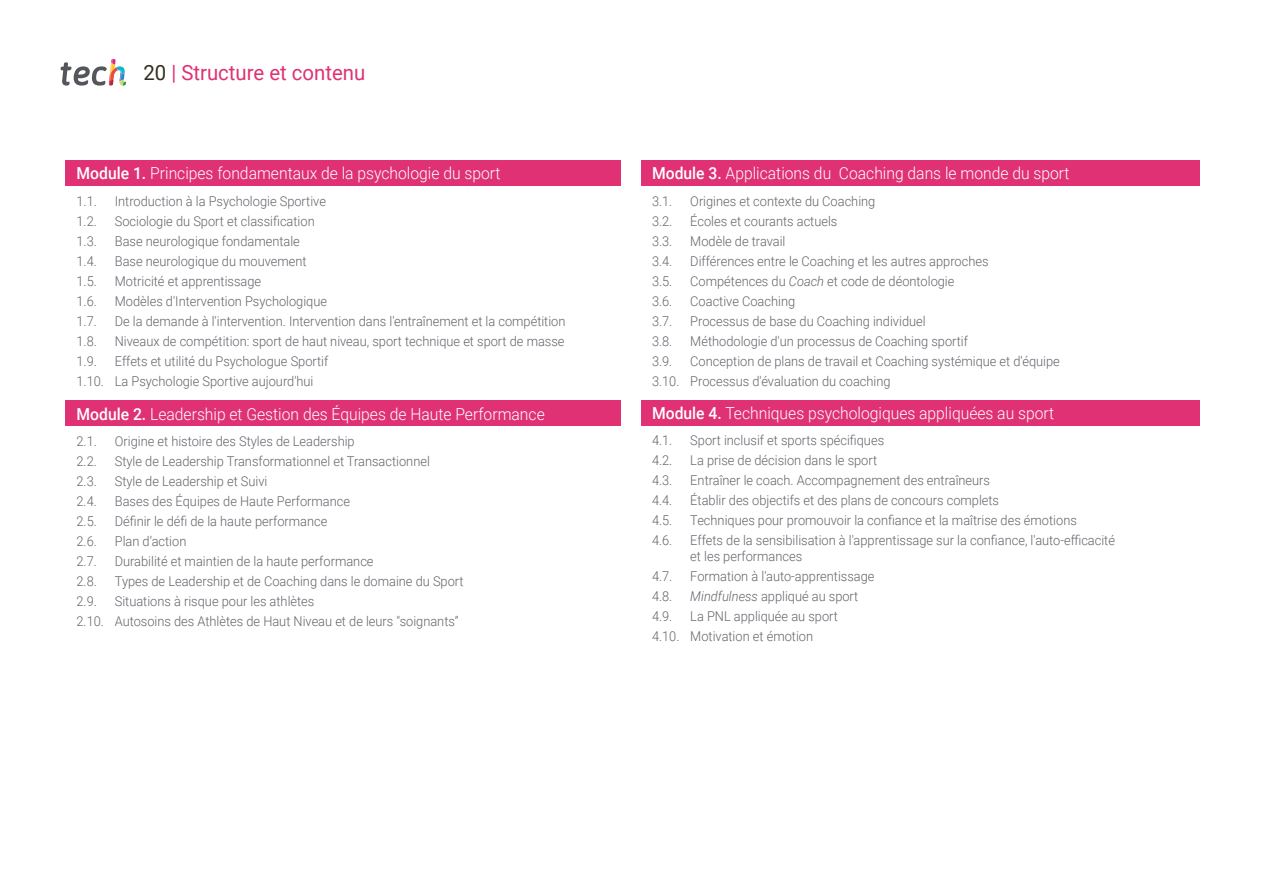
<style>
.page{position:relative;width:1263px;height:893px;background:#fff}
.page>*{position:absolute;margin:0;border:0;box-sizing:border-box;transform-origin:0 0}
.t1{font:21px "Roboto";color:#df3174}
.t2{font:300 16.5px "Roboto";color:#fff;scale:.95 1}
.t3{font:300 13.5px/20px "Roboto";color:#61646a;scale:.95 1}
.s1{color:#312e20}
.s2{font-weight:500}
.s3{font-style:italic}
</style>
<div class="page">
<svg style="left:61px;top:59px;width:65px;height:27px"></svg>
<div style="left:65px;top:161px;width:556px;height:25px;background:#df3174"></div>
<div style="left:65px;top:401px;width:556px;height:25px;background:#df3174"></div>
<div style="left:641px;top:161px;width:558px;height:25px;background:#df3174"></div>
<div style="left:641px;top:400px;width:558px;height:25px;background:#df3174"></div>
<h1 class="t1" style="left:144px;top:57px;width:223px"><span class="s1">20</span> | Structure et contenu</h1>
<p class="t2" style="left:77px;top:162px;width:448px"><span class="s2">Module 1.</span> Principes fondamentaux de la psychologie du sport</p>
<p class="t3" style="left:77px;top:190px;width:23px">1.1.</p>
<p class="t3" style="left:115px;top:190px;width:224px">Introduction à la Psychologie Sportive</p>
<p class="t3" style="left:77px;top:210px;width:23px">1.2.</p>
<p class="t3" style="left:115px;top:210px;width:212px">Sociologie du Sport et classification</p>
<p class="t3" style="left:77px;top:230px;width:23px">1.3.</p>
<p class="t3" style="left:115px;top:230px;width:196px">Base neurologique fondamentale</p>
<p class="t3" style="left:77px;top:250px;width:23px">1.4.</p>
<p class="t3" style="left:115px;top:250px;width:203px">Base neurologique du mouvement</p>
<p class="t3" style="left:77px;top:270px;width:23px">1.5.</p>
<p class="t3" style="left:115px;top:270px;width:156px">Motricité et apprentissage</p>
<p class="t3" style="left:77px;top:290px;width:23px">1.6.</p>
<p class="t3" style="left:115px;top:290px;width:225px">Modèles d'Intervention Psychologique</p>
<p class="t3" style="left:77px;top:310px;width:23px">1.7.</p>
<p class="t3" style="left:115px;top:310px;width:476px">De la demande à l'intervention. Intervention dans l'entraînement et la compétition</p>
<p class="t3" style="left:77px;top:330px;width:23px">1.8.</p>
<p class="t3" style="left:115px;top:330px;width:475px">Niveaux de compétition: sport de haut niveau, sport technique et sport de masse</p>
<p class="t3" style="left:77px;top:350px;width:23px">1.9.</p>
<p class="t3" style="left:77px;top:350px;width:267px;line-height:20.7px;text-indent:38px">Effets et utilité du Psychologue Sportif<br>1.10. La Psychologie Sportive aujourd'hui</p>
<p class="t2" style="left:77px;top:402px;width:494px"><span class="s2">Module 2.</span> Leadership et Gestion des Équipes de Haute Performance</p>
<p class="t3" style="left:77px;top:431px;width:23px">2.1.</p>
<p class="t3" style="left:115px;top:431px;width:254px">Origine et histoire des Styles de Leadership</p>
<p class="t3" style="left:77px;top:451px;width:23px">2.2.</p>
<p class="t3" style="left:115px;top:451px;width:333px">Style de Leadership Transformationnel et Transactionnel</p>
<p class="t3" style="left:77px;top:471px;width:23px">2.3.</p>
<p class="t3" style="left:115px;top:471px;width:162px">Style de Leadership et Suivi</p>
<p class="t3" style="left:77px;top:491px;width:23px">2.4.</p>
<p class="t3" style="left:115px;top:491px;width:249px">Bases des Équipes de Haute Performance</p>
<p class="t3" style="left:77px;top:511px;width:23px">2.5.</p>
<p class="t3" style="left:115px;top:511px;width:225px">Définir le défi de la haute performance</p>
<p class="t3" style="left:77px;top:531px;width:23px">2.6.</p>
<p class="t3" style="left:115px;top:531px;width:77px">Plan d’action</p>
<p class="t3" style="left:77px;top:551px;width:23px">2.7.</p>
<p class="t3" style="left:115px;top:551px;width:274px">Durabilité et maintien de la haute performance</p>
<p class="t3" style="left:77px;top:571px;width:23px">2.8.</p>
<p class="t3" style="left:115px;top:571px;width:369px">Types de Leadership et de Coaching dans le domaine du Sport</p>
<p class="t3" style="left:77px;top:591px;width:23px">2.9.</p>
<p class="t3" style="left:77px;top:591px;width:404px;text-indent:38px">Situations à risque pour les athlètes<br>2.10. Autosoins des Athlètes de Haut Niveau et de leurs "soignants”</p>
<p class="t2" style="left:652px;top:162px;width:441px"><span class="s2">Module 3.</span> Applications du Coaching dans le monde du sport</p>
<p class="t3" style="left:652px;top:190px;width:23px">3.1.</p>
<p class="t3" style="left:690px;top:190px;width:196px">Origines et contexte du Coaching</p>
<p class="t3" style="left:652px;top:210px;width:23px">3.2.</p>
<p class="t3" style="left:690px;top:210px;width:156px">Écoles et courants actuels</p>
<p class="t3" style="left:652px;top:230px;width:23px">3.3.</p>
<p class="t3" style="left:690px;top:230px;width:102px">Modèle de travail</p>
<p class="t3" style="left:652px;top:250px;width:23px">3.4.</p>
<p class="t3" style="left:690px;top:250px;width:315px">Différences entre le Coaching et les autres approches</p>
<p class="t3" style="left:652px;top:270px;width:23px">3.5.</p>
<p class="t3" style="left:690px;top:270px;width:280px">Compétences du <span class="s3">Coach</span> et code de déontologie</p>
<p class="t3" style="left:652px;top:290px;width:23px">3.6.</p>
<p class="t3" style="left:690px;top:290px;width:112px">Coactive Coaching</p>
<p class="t3" style="left:652px;top:310px;width:23px">3.7.</p>
<p class="t3" style="left:690px;top:310px;width:249px">Processus de base du Coaching individuel</p>
<p class="t3" style="left:652px;top:330px;width:23px">3.8.</p>
<p class="t3" style="left:690px;top:330px;width:294px">Méthodologie d'un processus de Coaching sportif</p>
<p class="t3" style="left:652px;top:350px;width:23px">3.9.</p>
<p class="t3" style="left:652px;top:350px;width:431px;text-indent:38px">Conception de plans de travail et Coaching systémique et d'équipe<br>3.10. Processus d'évaluation du coaching</p>
<p class="t2" style="left:652px;top:401px;width:425px"><span class="s2">Module 4.</span> Techniques psychologiques appliquées au sport</p>
<p class="t3" style="left:652px;top:430px;width:23px">4.1.</p>
<p class="t3" style="left:690px;top:430px;width:206px">Sport inclusif et sports spécifiques</p>
<p class="t3" style="left:652px;top:450px;width:23px">4.2.</p>
<p class="t3" style="left:690px;top:450px;width:198px">La prise de décision dans le sport</p>
<p class="t3" style="left:652px;top:470px;width:23px">4.3.</p>
<p class="t3" style="left:690px;top:470px;width:317px">Entraîner le coach. Accompagnement des entraîneurs</p>
<p class="t3" style="left:652px;top:490px;width:23px">4.4.</p>
<p class="t3" style="left:690px;top:490px;width:327px">Établir des objectifs et des plans de concours complets</p>
<p class="t3" style="left:652px;top:510px;width:23px">4.5.</p>
<p class="t3" style="left:690px;top:510px;width:408px">Techniques pour promouvoir la confiance et la maîtrise des émotions</p>
<p class="t3" style="left:652px;top:530px;width:23px">4.6.</p>
<p class="t3" style="left:690px;top:532px;width:449px;line-height:15.8px">Effets de la sensibilisation à l'apprentissage sur la confiance, l'auto-efficacité et les performances</p>
<p class="t3" style="left:652px;top:566px;width:23px">4.7.</p>
<p class="t3" style="left:690px;top:566px;width:195px">Formation à l'auto-apprentissage</p>
<p class="t3" style="left:652px;top:586px;width:23px">4.8.</p>
<p class="t3" style="left:690px;top:586px;width:178px"><span class="s3">Mindfulness</span> appliqué au sport</p>
<p class="t3" style="left:652px;top:606px;width:23px">4.9.</p>
<p class="t3" style="left:652px;top:606px;width:197px;text-indent:38px">La PNL appliquée au sport<br>4.10. Motivation et émotion</p>
</div>
